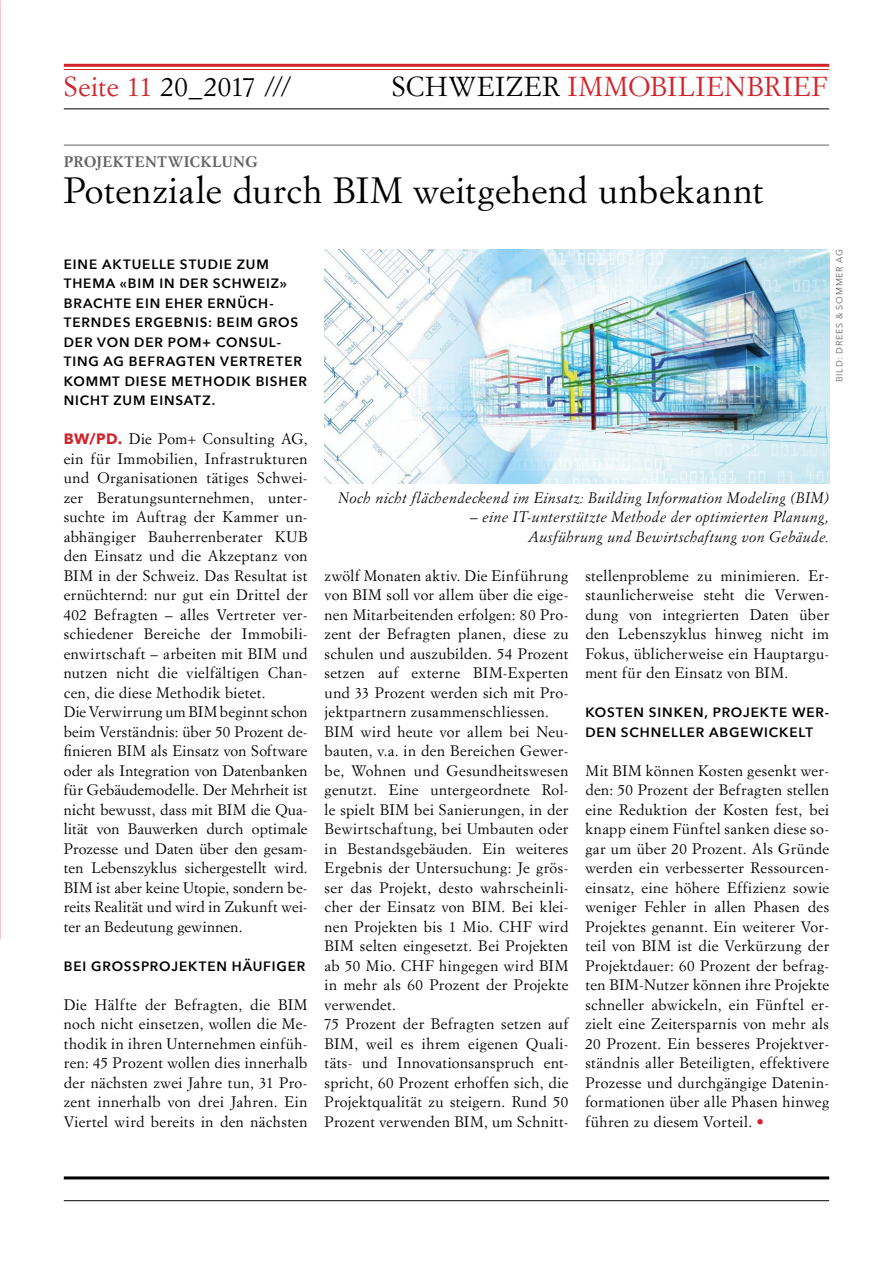
<style>
.page{position:relative;width:893px;height:1263px;background:#fff}
.page>*{position:absolute;margin:0;border:0;box-sizing:border-box;transform-origin:0 0}
.t1{font:36px "Simoncini Garamond Std";letter-spacing:.02em;color:#000}
.t2{font:27px "Simoncini Garamond Std";letter-spacing:.03em;color:#d2232a}
.t3{font:27px "Simoncini Garamond Std";letter-spacing:.005em;color:#000}
.t4{font:15px/19.5px "Simoncini Garamond Std";letter-spacing:.025em;color:#000;text-align:justify}
.t5{font:italic 15px/19.5px "Simoncini Garamond Std";letter-spacing:.02em;color:#000;text-align:right}
.t6{font:700 15px "Simoncini Garamond Std";letter-spacing:.02em;color:#636466}
.t7{font:600 13.5px/19.5px "Avenir Next";letter-spacing:.065em;color:#000}
.t8{font:9px "Avenir Next";letter-spacing:.09em;color:#636466}
.s1{color:#d2232a}
.s2{color:#000}
.s3{font-family:"Avenir Next";font-weight:700;color:#d2232a}
</style>
<div class="page">
<hr style="left:64px;top:1176px;width:765px;height:3px;background:#000">
<hr style="left:64px;top:1200px;width:765px;height:1px;background:#000">
<hr style="left:64px;top:64px;width:765px;height:3px;background:#d2232a">
<hr style="left:64px;top:69px;width:765px;height:1px;background:#d2232a">
<hr style="left:64px;top:108px;width:765px;height:1px;background:#000">
<hr style="left:64px;top:145px;width:765px;height:1px;background:#636466">
<img style="left:325px;top:249px;width:504px;height:234px">
<h2 class="t3" style="left:64px;top:70px;width:229px"><span class="s1">Seite 11</span> 20_2017 ///</h2>
<h2 class="t2" style="left:392px;top:70px;width:437px"><span class="s2">SCHWEIZER</span> IMMOBILIENBRIEF</h2>
<p class="t6" style="left:64px;top:152px;width:195px">PROJEKTENTWICKLUNG</p>
<h1 class="t1" style="left:64px;top:168px;width:702px">Potenziale durch BIM weitgehend unbekannt</h1>
<p class="t7" style="left:64px;top:254px;width:245px">EINE AKTUELLE STUDIE ZUM<br>THEMA «BIM IN DER SCHWEIZ»<br>BRACHTE EIN EHER ERNÜCH-<br>TERNDES ERGEBNIS: BEIM GROS<br>DER VON DER POM+ CONSUL-<br>TING AG BEFRAGTEN VERTRETER<br>KOMMT DIESE METHODIK BISHER<br>NICHT ZUM EINSATZ.</p>
<p class="t4" style="left:64px;top:429px;width:245px;text-align:left"><span class="s3">BW/PD.</span> Die Pom+ Consulting AG, ein für Immobilien, Infrastrukturen und Organisationen tätiges Schwei&shy;zer Beratungsunternehmen, unter&shy;suchte im Auftrag der Kammer un&shy;abhängiger Bauherrenberater KUB den Einsatz und die Akzeptanz von BIM in der Schweiz. Das Resultat ist ernüchternd: nur gut ein Drittel der 402 Befragten – alles Vertreter ver&shy;schiedener Bereiche der Immobili&shy;enwirtschaft – arbeiten mit BIM und nutzen nicht die vielfältigen Chan&shy;cen, die diese Methodik bietet.<br>Die Verwirrung um BIM beginnt schon beim Verständnis: über 50 Prozent de&shy;finieren BIM als Einsatz von Software oder als Integration von Datenbanken für Gebäudemodelle. Der Mehrheit ist nicht bewusst, dass mit BIM die Qua&shy;lität von Bauwerken durch optimale Prozesse und Daten über den gesam&shy;ten Lebenszyklus sichergestellt wird.<br>BIM ist aber keine Utopie, sondern be&shy;reits Realität und wird in Zukunft wei&shy;ter an Bedeutung gewinnen.</p>
<p class="t7" style="left:64px;top:956px;width:243px">BEI GROSSPROJEKTEN HÄUFIGER</p>
<p class="t4" style="left:64px;top:994px;width:245px">Die Hälfte der Befragten, die BIM noch nicht einsetzen, wollen die Me&shy;thodik in ihren Unternehmen einfüh&shy;ren: 45 Prozent wollen dies innerhalb der nächsten zwei Jahre tun, 31 Pro&shy;zent innerhalb von drei Jahren. Ein Viertel wird bereits in den nächsten</p>
<p class="t8" style="left:832px;top:382px;width:135px;rotate:-90deg">BILD: DREES &amp; SOMMER AG</p>
<p class="t5" style="left:338px;top:487px;width:492px">Noch nicht flächendeckend im Einsatz: Building Information Modeling (BIM)</p>
<p class="t5" style="left:470px;top:507px;width:360px">– eine IT-unterstützte Methode der optimierten Planung,<br>Ausführung und Bewirtschaftung von Gebäude.</p>
<p class="t4" style="left:325px;top:565px;width:245px;text-align:left">zwölf Monaten aktiv. Die Einführung von BIM soll vor allem über die eige&shy;nen Mitarbeitenden erfolgen: 80 Pro&shy;zent der Befragten planen, diese zu schulen und auszubilden. 54 Prozent setzen auf externe BIM-Experten und 33 Prozent werden sich mit Pro&shy;jektpartnern zusammenschliessen.<br>BIM wird heute vor allem bei Neu&shy;bauten, v.a. in den Bereichen Gewer&shy;be, Wohnen und Gesundheitswesen genutzt. Eine untergeordnete Rol&shy;le spielt BIM bei Sanierungen, in der Bewirtschaftung, bei Umbauten oder in Bestandsgebäuden. Ein weiteres Ergebnis der Untersuchung: Je grös&shy;ser das Projekt, desto wahrscheinli&shy;cher der Einsatz von BIM. Bei klei&shy;nen Projekten bis 1 Mio. CHF wird BIM selten eingesetzt. Bei Projekten ab 50 Mio. CHF hingegen wird BIM in mehr als 60 Prozent der Projekte verwendet.<br>75 Prozent der Befragten setzen auf BIM, weil es ihrem eigenen Quali&shy;täts- und Innovationsanspruch ent&shy;spricht, 60 Prozent erhoffen sich, die Projektqualität zu steigern. Rund 50<br>Prozent verwenden BIM, um Schnitt-</p>
<p class="t4" style="left:585px;top:565px;width:245px">stellenprobleme zu minimieren. Er&shy;staunlicherweise steht die Verwen&shy;dung von integrierten Daten über den Lebenszyklus hinweg nicht im Fokus, üblicherweise ein Hauptargu&shy;ment für den Einsatz von BIM.</p>
<p class="t7" style="left:585px;top:702px;width:245px">KOSTEN SINKEN, PROJEKTE WER-<br>DEN SCHNELLER ABGEWICKELT</p>
<p class="t4" style="left:585px;top:760px;width:245px">Mit BIM können Kosten gesenkt wer&shy;den: 50 Prozent der Befragten stellen eine Reduktion der Kosten fest, bei knapp einem Fünftel sanken diese so&shy;gar um über 20 Prozent. Als Gründe werden ein verbesserter Ressourcen&shy;einsatz, eine höhere Effizienz sowie weniger Fehler in allen Phasen des Projektes genannt. Ein weiterer Vor&shy;teil von BIM ist die Verkürzung der Projektdauer: 60 Prozent der befrag&shy;ten BIM-Nutzer können ihre Projekte schneller abwickeln, ein Fünftel er&shy;zielt eine Zeitersparnis von mehr als 20 Prozent. Ein besseres Projektver&shy;ständnis aller Beteiligten, effektivere Prozesse und durchgängige Datenin&shy;formationen über alle Phasen hinweg führen zu diesem Vorteil. <span class="s3">•</span></p>
</div>
